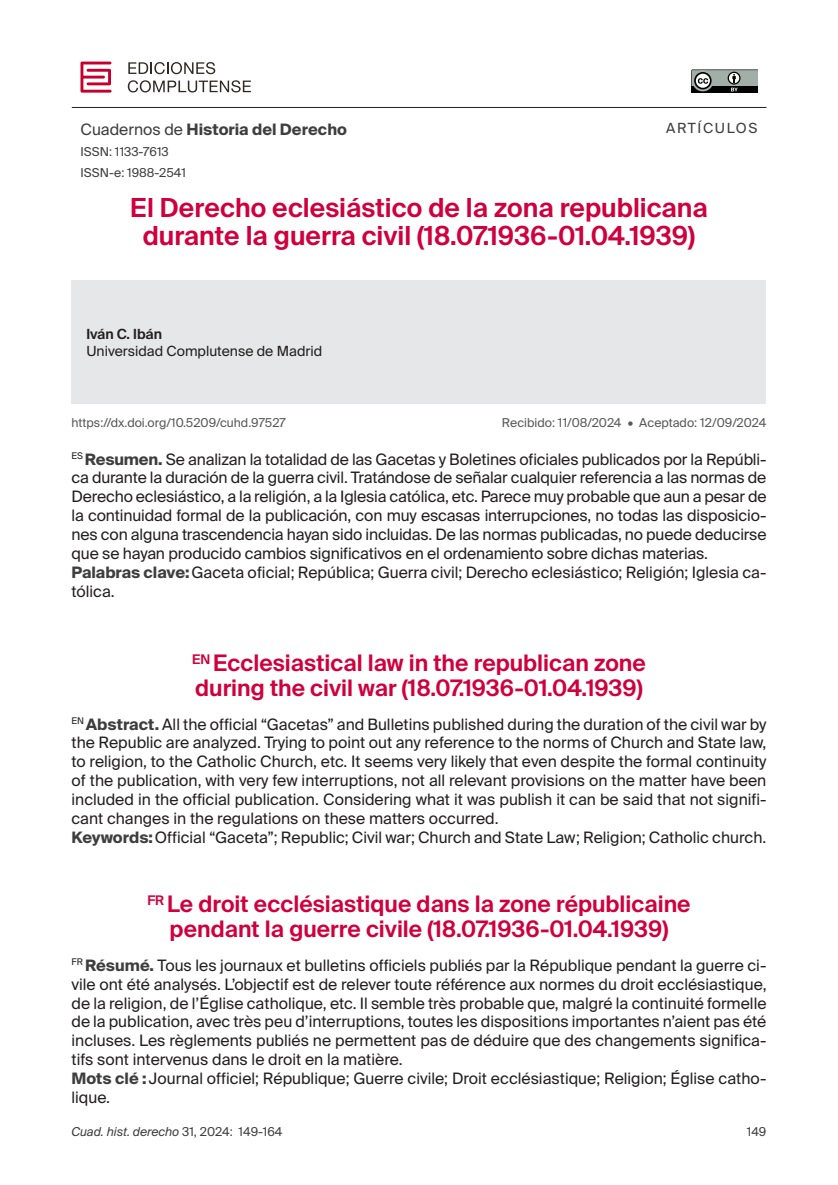
<style>
.page{position:relative;width:838px;height:1185px;background:#fff}
.page>*{position:absolute;margin:0;border:0;box-sizing:border-box;transform-origin:0 0}
._000-Título_original_ES{font:600 26.25px/28px "Suisse Intl";color:#cf003d;text-align:center}
._000-Título_traducido_EN{font:600 22.75px/24.5px "Suisse Intl";color:#cf003d}
._000_Resumen_abstract_ES{font:15.75px/18.9px "Suisse Intl";letter-spacing:-.01em;color:#231f20;text-align:justify}
.Resumen_Abstract_EN{font:15.75px/18.9px "Suisse Intl";color:#231f20;text-align:justify}
.Resumen_FR{font:15.75px/18.9px "Suisse Intl";color:#231f20;text-align:justify}
._000-Palabras_clave_keywords{font:15.75px/18.9px "Suisse Intl";color:#231f20}
.t1{font:700 15.75px "Suisse Intl";color:#3e3e3f}
._000-CARGO{font:14px "Suisse Intl";color:#231f20}
._000-Autor{font:600 14px "Suisse Intl";color:#231f20}
.t2{font:14px "Suisse Intl";letter-spacing:.12em;color:#3e3e3f}
._000-FECHAS{font:12.25px "Suisse Intl";color:#57585a}
.t3{font:12.25px/21px "Suisse Intl";color:#3e3e3f}
._000-AUTOR_REVISTA_CORNISA_IMPAR{font:italic 12.25px "Suisse Intl";color:#3e3e3f}
.s1{font-weight:400}
.s2{font-weight:700;color:#3e3e3f}
.s3{font-style:normal}
</style>
<div class="page">
<hr style="left:72px;top:107px;width:694px;height:1px;background:#231f20">
<svg style="left:691px;top:69px;width:66px;height:23px;background:#767d79"></svg>
<svg style="left:80px;top:62px;width:31px;height:30px"></svg>
<svg style="left:128px;top:62px;width:87px;height:12px"></svg>
<svg style="left:128px;top:80px;width:123px;height:12px"></svg>
<div style="left:71px;top:280px;width:695px;height:124px;background:#e6e7e9"></div>
<p class="t1" style="left:81px;top:120px;width:268px"><span class="s1">Cuadernos de</span> Historia del Derecho</p>
<p class="t3" style="left:81px;top:141px;width:107px">ISSN: 1133-7613<br>ISSN-e: 1988-2541</p>
<p class="t2" style="left:666px;top:120px;width:93px">ARTÍCULOS</p>
<p class="_000-Título_original_ES" style="left:130px;top:194px;width:579px">El Derecho eclesiástico de la zona republicana durante la guerra civil (18.07.1936-01.04.1939)</p>
<p class="_000-Autor" style="left:86px;top:326px;width:77px">Iván C. Ibán</p>
<p class="_000-CARGO" style="left:86px;top:343px;width:237px">Universidad Complutense de Madrid</p>
<p class="_000-FECHAS" style="left:71px;top:415px;width:216px">https://dx.doi.org/10.5209/cuhd.97527</p>
<p class="_000-FECHAS" style="left:502px;top:415px;width:266px">Recibido: 11/08/2024 • Aceptado: 12/09/2024</p>
<p class="_000_Resumen_abstract_ES" style="left:71px;top:450px;width:696px"><sup>ES</sup> <span class="s2">Resumen.</span> Se analizan la totalidad de las Gacetas y Boletines oficiales publicados por la Repúbli&shy;ca durante la duración de la guerra civil. Tratándose de señalar cualquier referencia a las normas de Derecho eclesiástico, a la religión, a la Iglesia católica, etc. Parece muy probable que aun a pesar de la continuidad formal de la publicación, con muy escasas interrupciones, no todas las disposicio&shy;nes con alguna trascendencia hayan sido incluidas. De las normas publicadas, no puede deducirse que se hayan producido cambios significativos en el ordenamiento sobre dichas materias.</p>
<p class="_000-Palabras_clave_keywords" style="left:71px;top:563px;width:696px"><span class="s2">Palabras clave:</span>Gaceta oficial; República; Guerra civil; Derecho eclesiástico; Religión; Iglesia ca&shy;tólica.</p>
<p class="_000-Título_traducido_EN" style="left:192px;top:651px;width:455px"><sup>EN</sup> Ecclesiastical law in the republican zone during the civil war (18.07.1936-01.04.1939)</p>
<p class="Resumen_Abstract_EN" style="left:71px;top:714px;width:696px"><sup>EN</sup> <span class="s2">Abstract.</span> All the official “Gacetas” and Bulletins published during the duration of the civil war by the Republic are analyzed. Trying to point out any reference to the norms of Church and State law, to religion, to the Catholic Church, etc. It seems very likely that even despite the formal continuity of the publication, with very few interruptions, not all relevant provisions on the matter have been included in the official publication. Considering what it was publish it can be said that not signifi&shy;cant changes in the regulations on these matters occurred.</p>
<p class="_000-Palabras_clave_keywords" style="left:71px;top:828px;width:696px"><span class="s2">Keywords:</span>Official “Gaceta”; Republic; Civil war; Church and State Law; Religion; Catholic church.</p>
<p class="_000-Título_traducido_EN" style="left:147px;top:892px;width:544px;text-align:center"><sup>FR</sup> Le droit ecclésiastique dans la zone républicaine pendant la guerre civile (18.07.1936-01.04.1939)</p>
<p class="Resumen_FR" style="left:71px;top:956px;width:696px"><sup>FR</sup> <span class="s2">Résumé.</span> Tous les journaux et bulletins officiels publiés par la République pendant la guerre ci&shy;vile ont été analysés. L’objectif est de relever toute référence aux normes du droit ecclésiastique, de la religion, de l’Église catholique, etc. Il semble très probable que, malgré la continuité formelle de la publication, avec très peu d’interruptions, toutes les dispositions importantes n’aient pas été incluses. Les règlements publiés ne permettent pas de déduire que des changements significa&shy;tifs sont intervenus dans le droit en la matière.</p>
<p class="_000-Palabras_clave_keywords" style="left:71px;top:1069px;width:696px"><span class="s2">Mots clé :</span> Journal officiel; République; Guerre civile; Droit ecclésiastique; Religion; Église catho&shy;lique.</p>
<p class="_000-AUTOR_REVISTA_CORNISA_IMPAR" style="left:71px;top:1124px;width:212px">Cuad. hist. derecho <span class="s3">31, 2024: 149-164</span></p>
<p class="t3" style="left:746px;top:1121px;width:21px">149</p>
</div>
